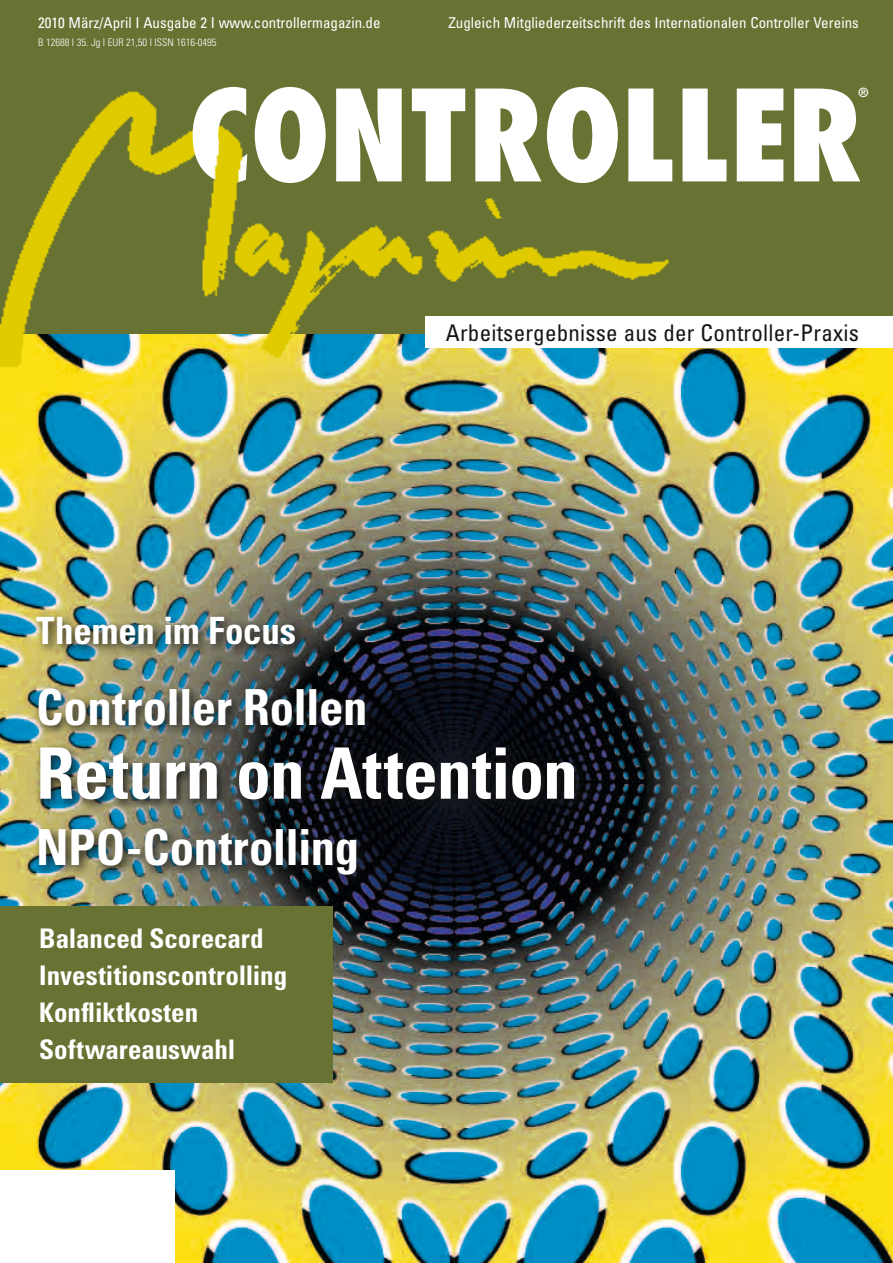
<style>
.page{position:relative;width:893px;height:1263px;background:#fff}
.page>*{position:absolute;margin:0;border:0;box-sizing:border-box;transform-origin:0 0}
.t1{font:800 condensed 123.15px "Futura";color:#fff}
.t2{font:700 condensed 70.95px "Univers";letter-spacing:-.005em;color:#fff}
.t3{font:700 condensed 49.8px "Univers";letter-spacing:-.005em;color:#fff}
.t4{font:700 condensed 37.65px "Univers";color:#fff}
.t5{font:700 condensed 27px/37px "Univers";color:#fff}
.t6{font:condensed 22.95px "Univers";letter-spacing:.01em;color:#151616}
.t7{font:condensed 15px "Univers";color:#fff}
.t8{font:13.35px "Frutiger";color:#fff}
.t9{font:300 condensed 10.5px "Univers";color:#fff}
</style>
<div class="page">
<img style="left:0;top:348px;width:893px;height:915px">
<div style="left:0;top:0;width:893px;height:334px;background:#677233"></div>
<img style="left:0;top:96px;width:120px;height:279px">
<img style="left:120px;top:91px;width:553px;height:287px">
<div style="left:0;top:1170px;width:174px;height:93px;background:#fff"></div>
<div style="left:425px;top:317px;width:468px;height:31px;background:#fff"></div>
<div style="left:0;top:906px;width:332px;height:177px;background:#677233"></div>
<div style="left:30px;top:611px;width:556px;height:275px;background:#151616;opacity:.9"></div>
<p class="t7" style="left:38px;top:13px;width:344px">2010 März/April I Ausgabe 2 I www.controllermagazin.de</p>
<p class="t7" style="left:448px;top:13px;width:412px">Zugleich Mitgliederzeitschrift des Internationalen Controller Vereins</p>
<p class="t9" style="left:38px;top:36px;width:180px">B 12688 I 35. Jg I EUR 21,50 I ISSN 1616-0495</p>
<h1 class="t1" style="left:188px;top:57px;width:675px">CONTROLLER</h1>
<p class="t8" style="left:858px;top:85px;width:12px">®</p>
<h3 class="t4" style="left:36px;top:608px;width:262px">Themen im Focus</h3>
<h3 class="t6" style="left:446px;top:318px;width:415px">Arbeitsergebnisse aus der Controller-Praxis</h3>
<h3 class="t3" style="left:36px;top:676px;width:333px">Controller Rollen</h3>
<h2 class="t2" style="left:36px;top:730px;width:543px">Return on Attention</h2>
<h3 class="t3" style="left:36px;top:816px;width:325px">NPO-Controlling</h3>
<h3 class="t5" style="left:39px;top:919px;width:249px">Balanced Scorecard<br>Investitionscontrolling<br>Konfliktkosten<br>Softwareauswahl</h3>
</div>
